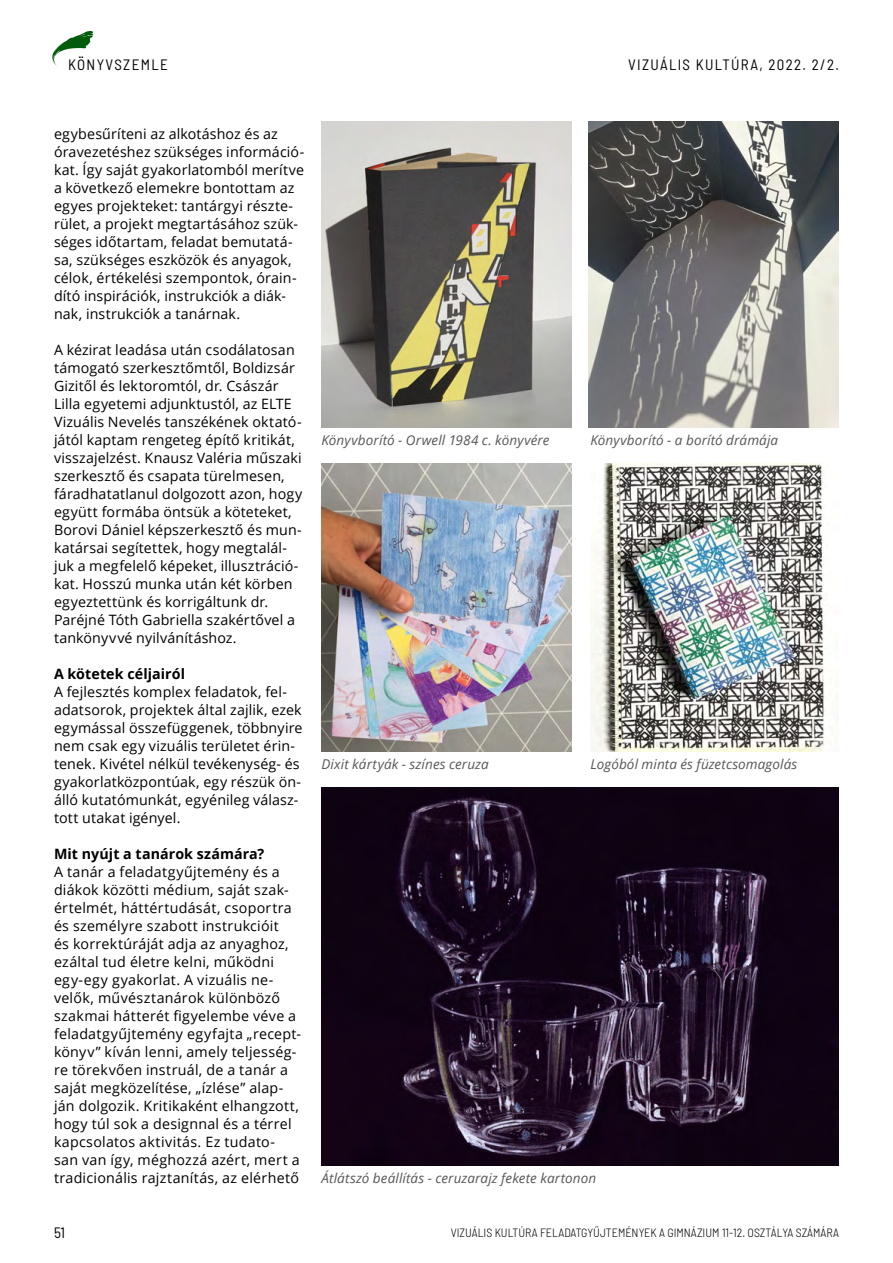
<style>
.page{position:relative;width:893px;height:1263px;background:#fff}
.page>*{position:absolute;margin:0;border:0;box-sizing:border-box;transform-origin:0 0}
.t1{font:semi-condensed 15px "Barlow";letter-spacing:.09em;color:#000}
.t2{font:14.25px/18px "Open Sans";letter-spacing:.015em;color:#000}
.t3{font:700 14.25px "Open Sans";letter-spacing:.005em;color:#000}
.t4{font:italic 13.5px "Open Sans";letter-spacing:.01em;color:#575756}
.t5{font:300 semi-condensed 12px "Barlow";color:#000}
</style>
<div class="page">
<img style="left:589px;top:121px;width:249px;height:306px">
<img style="left:590px;top:463px;width:248px;height:288px">
<img style="left:321px;top:121px;width:251px;height:306px">
<svg style="left:52px;top:31px;width:41px;height:35px"></svg>
<img style="left:321px;top:787px;width:518px;height:378px">
<img style="left:321px;top:463px;width:251px;height:288px">
<p class="t1" style="left:68px;top:54px;width:101px">KÖNYVSZEMLE</p>
<p class="t1" style="left:628px;top:54px;width:212px">VIZUÁLIS KULTÚRA, 2022. 2/2.</p>
<p class="t2" style="left:54px;top:125px;width:252px">egybesűríteni az alkotáshoz és az óravezetéshez szükséges információ&shy;kat. Így saját gyakorlatomból merítve a következő elemekre bontottam az egyes projekteket: tantárgyi részte&shy;rület, a projekt megtartásához szük&shy;séges időtartam, feladat bemutatá&shy;sa, szükséges eszközök és anyagok, célok, értékelési szempontok, órain&shy;dító inspirációk, instrukciók a diák&shy;nak, instrukciók a tanárnak.</p>
<p class="t2" style="left:54px;top:340px;width:250px">A kézirat leadása után csodálatosan támogató szerkesztőmtől, Boldizsár Gizitől és lektoromtól, dr. Császár Lilla egyetemi adjunktustól, az ELTE Vizuális Nevelés tanszékének oktató&shy;jától kaptam rengeteg építő kritikát, visszajelzést. Knausz Valéria műszaki szerkesztő és csapata türelmesen, fáradhatatlanul dolgozott azon, hogy együtt formába öntsük a köteteket, Borovi Dániel képszerkesztő és mun&shy;katársai segítettek, hogy megtalál&shy;juk a megfelelő képeket, illusztráció&shy;kat. Hosszú munka után két körben egyeztettünk és korrigáltunk dr.<br>Paréjné Tóth Gabriella szakértővel a tankönyvvé nyilvánításhoz.</p>
<p class="t3" style="left:54px;top:664px;width:133px">A kötetek céljairól</p>
<p class="t2" style="left:54px;top:682px;width:250px">A fejlesztés komplex feladatok, fel&shy;adatsorok, projektek által zajlik, ezek egymással összefüggenek, többnyire nem csak egy vizuális területet érin&shy;tenek. Kivétel nélkül tevékenység- és gyakorlatközpontúak, egy részük ön&shy;álló kutatómunkát, egyénileg válasz&shy;tott utakat igényel.</p>
<p class="t3" style="left:54px;top:844px;width:212px">Mit nyújt a tanárok számára?</p>
<p class="t2" style="left:54px;top:862px;width:249px">A tanár a feladatgyűjtemény és a diákok közötti médium, saját szak&shy;értelmét, háttértudását, csoportra és személyre szabott instrukcióit<br>és korrektúráját adja az anyaghoz, ezáltal tud életre kelni, működni egy-egy gyakorlat. A vizuális ne&shy;velők, művésztanárok különböző szakmai hátterét figyelembe véve a feladatgyűjtemény egyfajta „recept&shy;könyv” kíván lenni, amely teljesség&shy;re törekvően instruál, de a tanár a saját megközelítése, „ízlése” alap&shy;ján dolgozik. Kritikaként elhangzott, hogy túl sok a designnal és a térrel kapcsolatos aktivitás. Ez tudato&shy;san van így, méghozzá azért, mert a tradicionális rajztanítás, az elérhető</p>
<p class="t1" style="left:54px;top:1221px;width:13px">51</p>
<p class="t4" style="left:321px;top:431px;width:230px">Könyvborító - Orwell 1984 c. könyvére</p>
<p class="t4" style="left:590px;top:431px;width:189px">Könyvborító - a borító drámája</p>
<p class="t4" style="left:321px;top:755px;width:169px">Dixit kártyák - színes ceruza</p>
<p class="t4" style="left:590px;top:755px;width:208px">Logóból minta és füzetcsomagolás</p>
<p class="t4" style="left:321px;top:1169px;width:276px">Átlátszó beállítás - ceruzarajz fekete kartonon</p>
<p class="t5" style="left:451px;top:1224px;width:390px">VIZUÁLIS KULTÚRA FELADATGYŰJTEMÉNYEK A GIMNÁZIUM 11-12. OSZTÁLYA SZÁMÁRA</p>
</div>
